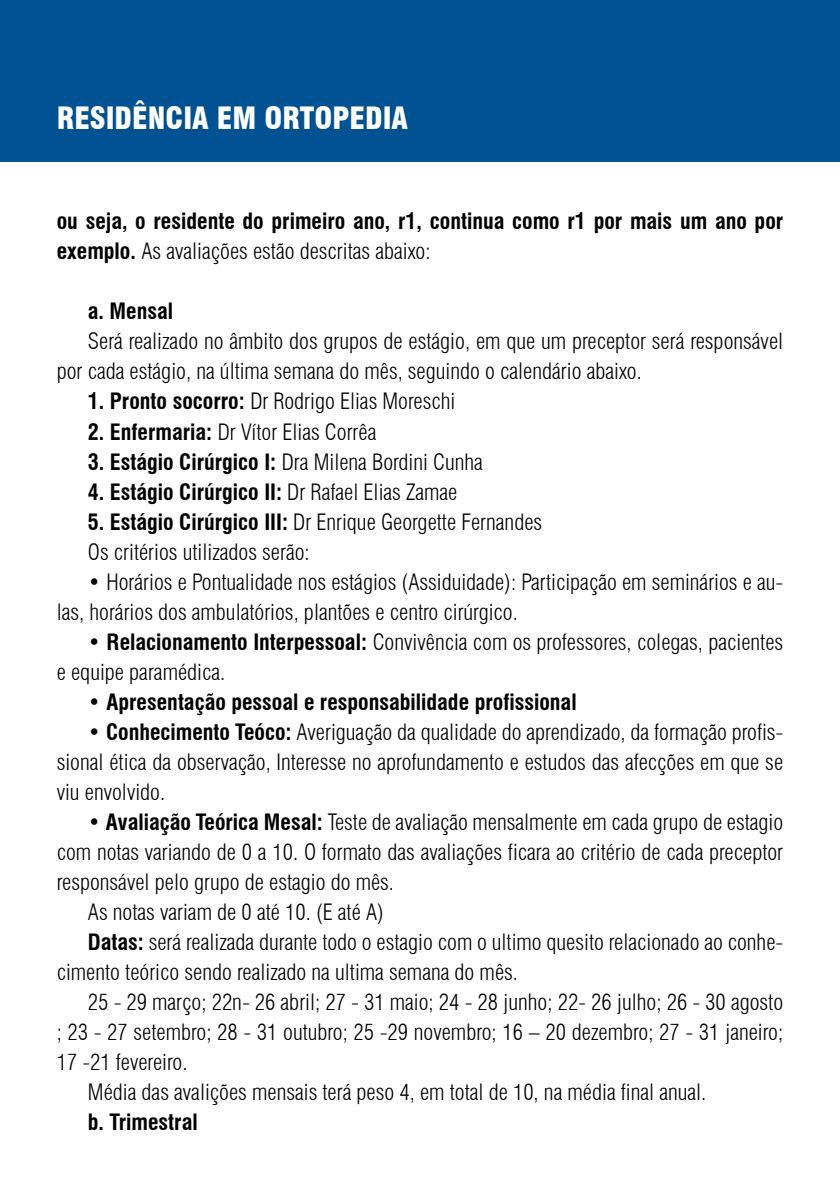
<style>
.page{position:relative;width:840px;height:1191px;background:#fff}
.page>*{position:absolute;margin:0;border:0;box-sizing:border-box;transform-origin:0 0}
.t1{font:900 condensed 30px "Swiss 721 BT";color:#fff}
.t2{font:300 condensed 22px/30px "Swiss 721 BT";color:#000}
.t3{font:700 condensed 22px/30px "Swiss 721 BT";color:#000}
.s1{font-weight:300}
.s2{font-weight:700}
</style>
<div class="page">
<div style="left:0;top:0;width:839px;height:161px;background:#005293"></div>
<h1 class="t1" style="left:57px;top:100px;width:353px">RESIDÊNCIA EM ORTOPEDIA</h1>
<p class="t3" style="left:57px;top:206px;width:727px">ou seja, o residente do primeiro ano, r1, continua como r1 por mais um ano por exemplo. <span class="s1">As avaliações estão descritas abaixo:</span></p>
<p class="t3" style="left:88px;top:296px;width:87px">a. Mensal</p>
<p class="t2" style="left:57px;top:326px;width:727px;text-indent:31px">Será realizado no âmbito dos grupos de estágio, em que um preceptor será responsável por cada estágio, na última semana do mês, seguindo o calendário abaixo.</p>
<p class="t2" style="left:88px;top:386px;width:368px"><span class="s2">1. Pronto socorro:</span> Dr Rodrigo Elias Moreschi</p>
<p class="t2" style="left:88px;top:416px;width:290px"><span class="s2">2. Enfermaria:</span> Dr Vítor Elias Corrêa</p>
<p class="t2" style="left:88px;top:446px;width:396px"><span class="s2">3. Estágio Cirúrgico I:</span> Dra Milena Bordini Cunha</p>
<p class="t3" style="left:88px;top:476px;width:371px">4. Estágio Cirúrgico II: <span class="s1">Dr Rafael Elias Zamae</span></p>
<p class="t2" style="left:88px;top:506px;width:455px"><span class="s2">5. Estágio Cirúrgico III:</span> Dr Enrique Georgette Fernandes<br>Os critérios utilizados serão:</p>
<p class="t2" style="left:57px;top:566px;width:727px;text-indent:31px"><span class="s2">•</span> Horários e Pontualidade nos estágios (Assiduidade): Participação em seminários e au&shy;las, horários dos ambulatórios, plantões e centro cirúrgico.</p>
<p class="t2" style="left:57px;top:626px;width:727px;text-indent:31px"><span class="s2">• Relacionamento Interpessoal:</span> Convivência com os professores, colegas, pacientes e equipe paramédica.</p>
<p class="t3" style="left:88px;top:686px;width:490px">• Apresentação pessoal e responsabilidade profissional</p>
<p class="t2" style="left:57px;top:716px;width:727px;text-align:justify;text-indent:31px"><span class="s2">• Conhecimento Teóco:</span> Averiguação da qualidade do aprendizado, da formação profis&shy;sional ética da observação, Interesse no aprofundamento e estudos das afecções em que se viu envolvido.</p>
<p class="t2" style="left:88px;top:806px;width:696px"><span class="s2">• Avaliação Teórica Mesal:</span> Teste de avaliação mensalmente em cada grupo de estagio</p>
<p class="t2" style="left:57px;top:836px;width:727px">com notas variando de 0 a 10. O formato das avaliações ficara ao critério de cada preceptor</p>
<p class="t2" style="left:57px;top:866px;width:338px">responsável pelo grupo de estagio do mês.</p>
<p class="t2" style="left:88px;top:896px;width:297px">As notas variam de 0 até 10. (E até A)</p>
<p class="t2" style="left:88px;top:926px;width:696px"><span class="s2">Datas:</span> será realizada durante todo o estagio com o ultimo quesito relacionado ao conhe-</p>
<p class="t2" style="left:57px;top:956px;width:462px">cimento teórico sendo realizado na ultima semana do mês.</p>
<p class="t2" style="left:88px;top:987px;width:696px">25 - 29 março; 22n- 26 abril; 27 - 31 maio; 24 - 28 junho; 22- 26 julho; 26 - 30 agosto</p>
<p class="t2" style="left:57px;top:1017px;width:727px">; 23 - 27 setembro; 28 - 31 outubro; 25 -29 novembro; 16 – 20 dezembro; 27 - 31 janeiro;</p>
<p class="t2" style="left:57px;top:1047px;width:132px">17 -21 fevereiro.</p>
<p class="t2" style="left:88px;top:1077px;width:619px">Média das avalições mensais terá peso 4, em total de 10, na média final anual.</p>
<p class="t3" style="left:88px;top:1107px;width:111px">b. Trimestral</p>
</div>
